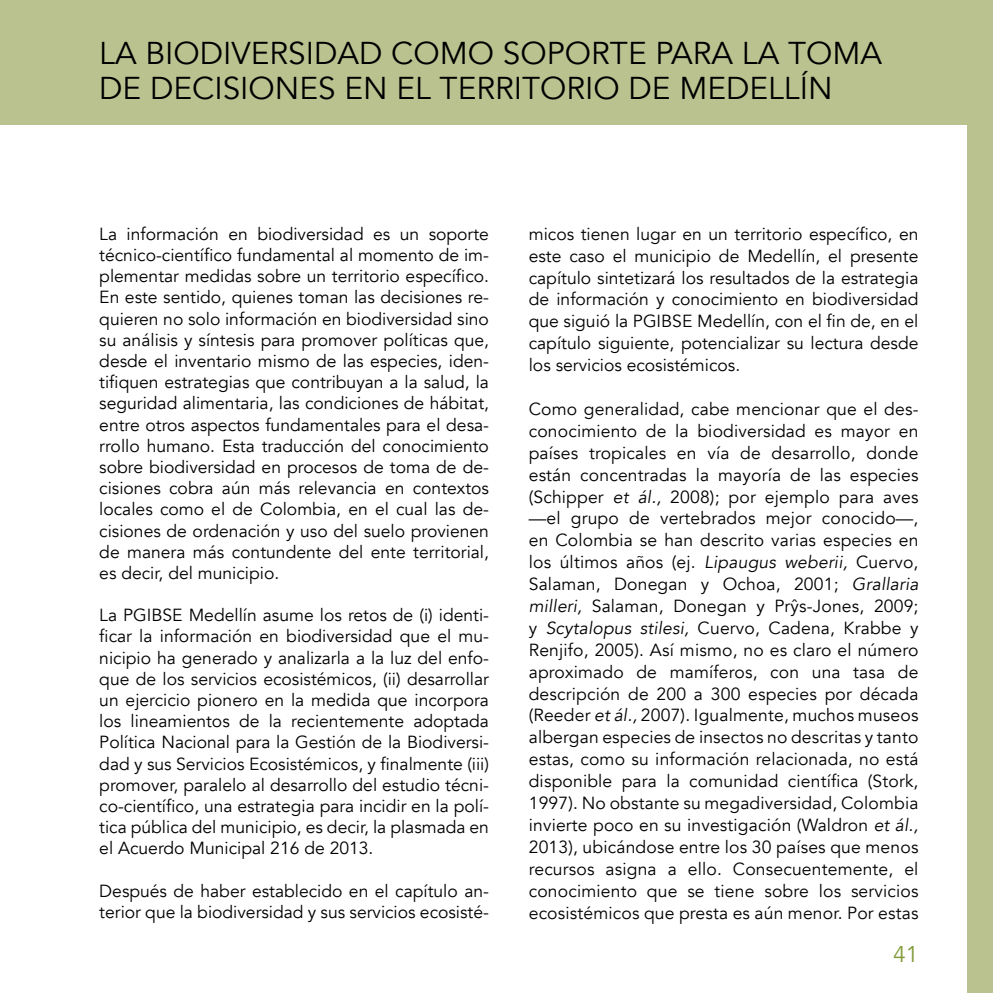
<style>
.page{position:relative;width:993px;height:993px;background:#fff}
.page>*{position:absolute;margin:0;border:0;box-sizing:border-box;transform-origin:0 0}
.t1{font:31.5px/35px "Avenir";color:#000}
.t2{font:22.75px "Avenir";color:#829c3c}
.t3{font:17.5px/21.9px "Avenir";color:#000;text-align:justify}
.s1{font-style:italic}
</style>
<div class="page">
<div style="left:0;top:0;width:992px;height:124px;background:#bac390"></div>
<div style="left:966px;top:0;width:26px;height:992px;background:#bac390"></div>
<h1 class="t1" style="left:99px;top:36px;width:784px">LA BIODIVERSIDAD COMO SOPORTE PARA LA TOMA<br>DE DECISIONES EN EL TERRITORIO DE MEDELLÍN</h1>
<p class="t3" style="left:99px;top:223px;width:391px;line-height:21.2px">La información en biodiversidad es un soporte técnico-científico fundamental al momento de im&shy;plementar medidas sobre un territorio específico.<br>En este sentido, quienes toman las decisiones re&shy;quieren no solo información en biodiversidad sino su análisis y síntesis para promover políticas que, desde el inventario mismo de las especies, iden&shy;tifiquen estrategias que contribuyan a la salud, la seguridad alimentaria, las condiciones de hábitat, entre otros aspectos fundamentales para el desa&shy;rrollo humano. Esta traducción del conocimiento sobre biodiversidad en procesos de toma de de&shy;cisiones cobra aún más relevancia en contextos locales como el de Colombia, en el cual las de&shy;cisiones de ordenación y uso del suelo provienen de manera más contundente del ente territorial, es decir, del municipio.</p>
<p class="t3" style="left:99px;top:604px;width:391px;line-height:21.2px">La PGIBSE Medellín asume los retos de (i) identi&shy;ficar la información en biodiversidad que el mu&shy;nicipio ha generado y analizarla a la luz del enfo&shy;que de los servicios ecosistémicos, (ii) desarrollar un ejercicio pionero en la medida que incorpora los lineamientos de la recientemente adoptada Política Nacional para la Gestión de la Biodiversi&shy;dad y sus Servicios Ecosistémicos, y finalmente (iii) promover, paralelo al desarrollo del estudio técni&shy;co-científico, una estrategia para incidir en la polí&shy;tica pública del municipio, es decir, la plasmada en el Acuerdo Municipal 216 de 2013.</p>
<p class="t3" style="left:99px;top:880px;width:391px;line-height:21.2px">Después de haber establecido en el capítulo an&shy;terior que la biodiversidad y sus servicios ecosisté-</p>
<p class="t3" style="left:528px;top:223px;width:391px">micos tienen lugar en un territorio específico, en este caso el municipio de Medellín, el presente capítulo sintetizará los resultados de la estrategia de información y conocimiento en biodiversidad que siguió la PGIBSE Medellín, con el fin de, en el capítulo siguiente, potencializar su lectura desde los servicios ecosistémicos.</p>
<p class="t3" style="left:528px;top:398px;width:391px">Como generalidad, cabe mencionar que el des&shy;conocimiento de la biodiversidad es mayor en países tropicales en vía de desarrollo, donde están concentradas la mayoría de las especies (Schipper <span class="s1">et ál.,</span> 2008); por ejemplo para aves —el grupo de vertebrados mejor conocido—, en Colombia se han descrito varias especies en los últimos años (ej. <span class="s1">Lipaugus weberii,</span> Cuervo, Salaman, Donegan y Ochoa, 2001; <span class="s1">Grallaria milleri,</span> Salaman, Donegan y Prŷs-Jones, 2009; y <span class="s1">Scytalopus stilesi,</span> Cuervo, Cadena, Krabbe y Renjifo, 2005). Así mismo, no es claro el número aproximado de mamíferos, con una tasa de descripción de 200 a 300 especies por década (Reeder <span class="s1">et ál.,</span> 2007). Igualmente, muchos museos albergan especies de insectos no descritas y tanto estas, como su información relacionada, no está disponible para la comunidad científica (Stork, 1997). No obstante su megadiversidad, Colombia invierte poco en su investigación (Waldron <span class="s1">et ál., </span>2013), ubicándose entre los 30 países que menos recursos asigna a ello. Consecuentemente, el conocimiento que se tiene sobre los servicios ecosistémicos que presta es aún menor. Por estas</p>
<h2 class="t2" style="left:892px;top:940px;width:27px">41</h2>
</div>
